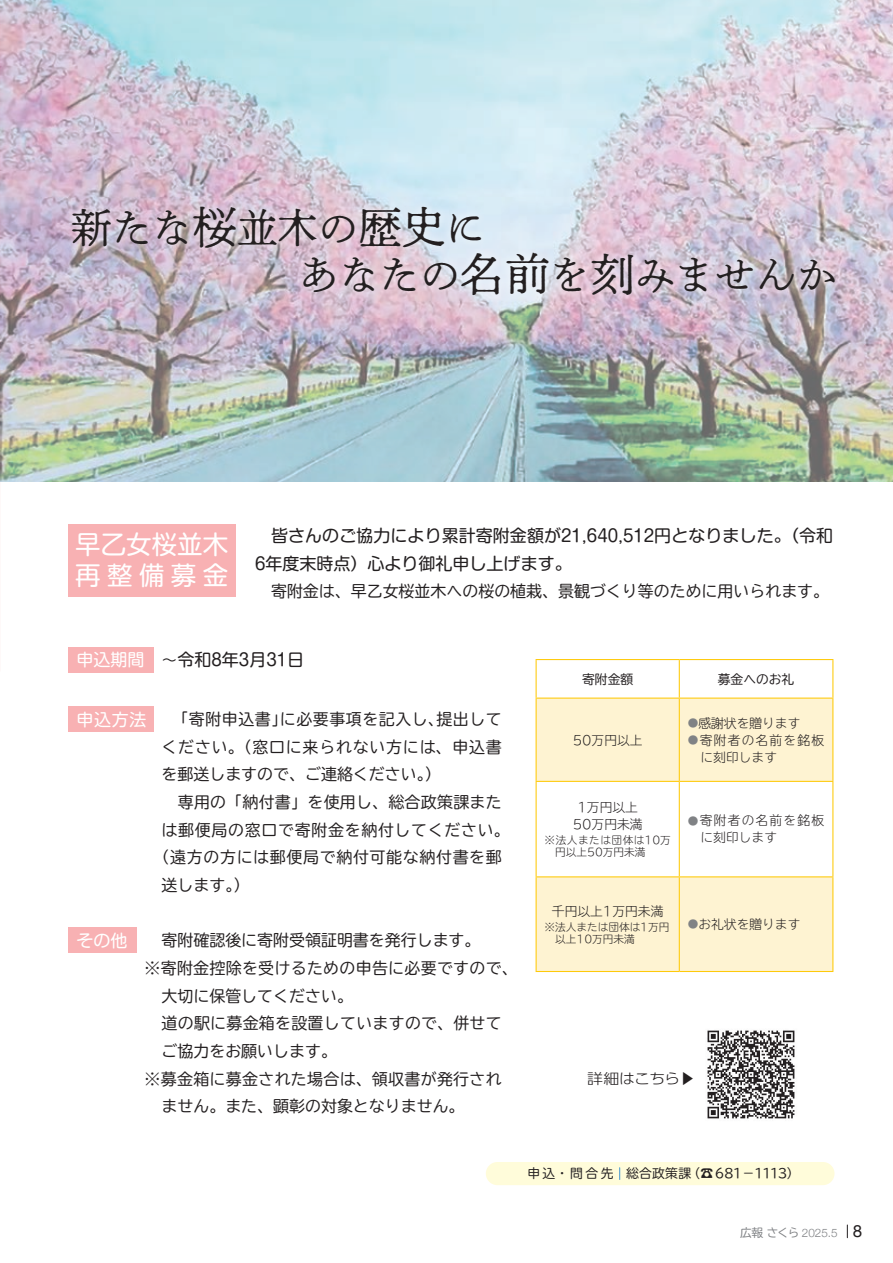
<style>
.page{position:relative;width:893px;height:1263px;background:#fff}
.page>*{position:absolute;margin:0;border:0;box-sizing:border-box;transform-origin:0 0}
.t1{font:40.35px/46.8px "DNP Shuei N Min Std L";color:#231f20}
.t2{font:25.5px/30.8px "Shin M Go Pro";color:#fff}
.t3{font:16.95px/27.6px "Shin M Go Pro";color:#231f20}
.t4{font:16.95px "Shin M Go Pro";color:#fff}
.t5{font:16.95px "Helvetica Neue";color:#231f20}
.t6{font:15.9px "TBUDR Go Std";color:#231f20}
.t7{font:15.9px "TBUDR Go Std";letter-spacing:.02em;color:#231f20}
.t8{font:15.9px "TBUDR Go Std";letter-spacing:.05em;color:#231f20}
.t9{font:15.9px "TBUDR Go Std";letter-spacing:.045em;color:#231f20}
.t10{font:15.9px "TBUDR Go Std";letter-spacing:.04em;color:#231f20}
.t11{font:300 14.4px "UD Shin Go Pr 6 N";letter-spacing:-.05em;color:#231f20;scale:1.11 1}
.t12{font:300 12.75px/17px "TBUDR Go Std Super";color:#231f20;text-align:center}
.t13{font:12.75px "TBUDR Go Std";color:#231f20}
.t14{font:300 12.75px "TBUDR Go Std Super";letter-spacing:.095em;color:#231f20}
.t15{font:300 11.7px "Helvetica Neue";color:#808285}
.t16{font:300 10.65px/11.7px "TBUDR Go Std Super";color:#231f20}
.t17{font:10.65px "Koz Min Pr 6 N";color:#808285}
.s1{font-size:44.7px}
.s2{font-size:43.65px}
.s3{font-family:"TBUDR Go Std";font-size:15.9px}
.s4{font-family:"Shin M Go Pro";font-size:16.95px;color:#fff}
.s5{font-family:"Shin M Go Pro";font-size:16.95px}
.s6{font-family:"TBUDR Go Std";font-weight:400}
</style>
<div class="page">
<img style="left:0;top:0;width:893px;height:481px">
<svg style="left:847px;top:1225px;width:1px;height:13px"></svg>
<svg style="left:537px;top:699px;width:295px;height:272px;fill:#fef3d2"></svg>
<hr style="left:536px;top:659px;width:143px;height:1px;background:#feca0a">
<hr style="left:536px;top:660px;width:1px;height:37px;background:#feca0a">
<hr style="left:679px;top:659px;width:154px;height:1px;background:#feca0a">
<hr style="left:679px;top:660px;width:1px;height:37px;background:#feca0a">
<hr style="left:832px;top:660px;width:1px;height:37px;background:#feca0a">
<hr style="left:536px;top:697px;width:143px;height:2px;background:#feca0a">
<hr style="left:536px;top:699px;width:1px;height:82px;background:#feca0a">
<hr style="left:679px;top:697px;width:154px;height:2px;background:#feca0a">
<hr style="left:679px;top:699px;width:1px;height:82px;background:#feca0a">
<hr style="left:832px;top:699px;width:1px;height:82px;background:#feca0a">
<hr style="left:536px;top:781px;width:143px;height:1px;background:#feca0a">
<hr style="left:536px;top:782px;width:1px;height:94px;background:#feca0a">
<hr style="left:679px;top:781px;width:154px;height:1px;background:#feca0a">
<hr style="left:679px;top:782px;width:1px;height:94px;background:#feca0a">
<hr style="left:832px;top:782px;width:1px;height:94px;background:#feca0a">
<hr style="left:536px;top:876px;width:143px;height:1px;background:#feca0a">
<hr style="left:536px;top:877px;width:1px;height:94px;background:#feca0a">
<hr style="left:679px;top:876px;width:154px;height:1px;background:#feca0a">
<hr style="left:679px;top:877px;width:1px;height:94px;background:#feca0a">
<hr style="left:832px;top:877px;width:1px;height:94px;background:#feca0a">
<hr style="left:536px;top:971px;width:143px;height:1px;background:#feca0a">
<hr style="left:679px;top:971px;width:154px;height:1px;background:#feca0a">
<div style="left:68px;top:524px;width:167px;height:72px;background:#f8b1b3"></div>
<svg style="left:64px;top:198px;width:779px;height:106px;background:#d5cad7"></svg>
<div style="left:68px;top:647px;width:85px;height:25px;background:#f8b1b3"></div>
<div style="left:68px;top:927px;width:68px;height:26px;background:#f8b1b3"></div>
<img style="left:707px;top:1030px;width:88px;height:89px">
<div style="left:486px;top:1162px;width:348px;height:23px;background:#fffcda;border-radius:12px"></div>
<div style="left:68px;top:706px;width:85px;height:26px;background:#f8b1b3"></div>
<h1 class="t1" style="left:299px;top:203px;width:539px;text-indent:-227px">新たな<span class="s1">桜</span>並木の<span class="s2">歴史</span>に<br>あなたの<span class="s1">名前</span>を<span class="s1">刻</span>みませんか</h1>
<h2 class="t2" style="left:75px;top:526px;width:155px">早乙女桜並木再整備募金</h2>
<p class="t3" style="left:255px;top:520px;width:580px;text-indent:16px">皆さんのご協力により累計寄附金額が21,640,512円となりました。（令和<br>6年度末時点）心より御礼申し上げます。</p>
<p class="t6" style="left:255px;top:578px;width:576px">　寄附金は、早乙女桜並木への桜の植栽、景観づくり等のために用いられます。</p>
<p class="t4" style="left:77px;top:646px;width:70px">申込期間</p>
<p class="t3" style="left:162px;top:644px;width:144px"><span class="s3">～</span>令和8年3月31日</p>
<p class="t7" style="left:77px;top:706px;width:212px"><span class="s4">申込方法</span><span class="s5">　　</span>「寄附申込書」</p>
<p class="t8" style="left:162px;top:734px;width:342px">ください。（窓口に来られない方には、申込書</p>
<p class="t6" style="left:162px;top:761px;width:281px">を郵送しますので、ご連絡ください (。</p>
<p class="t7" style="left:162px;top:789px;width:342px">　専用の「納付書」を使用し、総合政策課また</p>
<p class="t9" style="left:162px;top:817px;width:350px">は郵便局の窓口で寄附金を納付してください。</p>
<p class="t10" style="left:154px;top:844px;width:350px">（遠方の方には郵便局で納付可能な納付書を郵</p>
<p class="t7" style="left:162px;top:872px;width:89px">送します (。</p>
<p class="t7" style="left:280px;top:706px;width:165px">に必要事項を記入し、</p>
<p class="t7" style="left:436px;top:706px;width:67px">提出して</p>
<p class="t6" style="left:77px;top:927px;width:405px"><span class="s4">その他</span><span class="s5">　　</span>寄附確認後に寄附受領証明書を発行します。</p>
<p class="t7" style="left:145px;top:955px;width:375px">※寄附金控除を受けるための申告に必要ですので、</p>
<p class="t6" style="left:162px;top:983px;width:193px">大切に保管してください。</p>
<p class="t7" style="left:162px;top:1010px;width:342px">道の駅に募金箱を設置していますので、併せて</p>
<p class="t6" style="left:162px;top:1038px;width:177px">ご協力をお願いします。</p>
<p class="t7" style="left:145px;top:1065px;width:359px">※募金箱に募金された場合は、領収書が発行され</p>
<p class="t6" style="left:162px;top:1093px;width:304px">ません。また、顕彰の対象となりません。</p>
<p class="t13" style="left:582px;top:668px;width:53px">寄附金額</p>
<p class="t12" style="left:573px;top:731px;width:71px">50万円以上</p>
<p class="t12" style="left:573px;top:798px;width:71px">1万円以上<br>50万円未満</p>
<p class="t16" style="left:555px;top:834px;width:117px;text-indent:-11px">※法人または団体は10万円以上50万円未満</p>
<p class="t13" style="left:718px;top:668px;width:78px">募金へのお礼</p>
<p class="t12" style="left:698px;top:714px;width:104px">感謝状を贈ります</p>
<p class="t17" style="left:688px;top:717px;width:12px">●</p>
<p class="t14" style="left:700px;top:729px;width:126px">寄附者の名前を銘板</p>
<p class="t17" style="left:688px;top:734px;width:12px">●</p>
<p class="t12" style="left:700px;top:748px;width:78px">に刻印します</p>
<p class="t14" style="left:700px;top:810px;width:126px">寄附者の名前を銘板</p>
<p class="t17" style="left:688px;top:815px;width:12px">●</p>
<p class="t12" style="left:700px;top:829px;width:78px">に刻印します</p>
<p class="t12" style="left:552px;top:902px;width:113px">千円以上1万円未満</p>
<p class="t16" style="left:545px;top:921px;width:126px">※法人または団体は1万円　以上10万円未満</p>
<p class="t12" style="left:698px;top:915px;width:104px">お礼状を贈ります</p>
<p class="t17" style="left:688px;top:918px;width:12px">●</p>
<p class="t11" style="left:587px;top:1067px;width:99px">詳細はこちら▶</p>
<p class="t13" style="left:527px;top:1163px;width:88px">申込・問合先</p>
<p class="t13" style="left:626px;top:1163px;width:66px">総合政策課</p>
<p class="t13" style="left:688px;top:1163px;width:113px">)☎681−1113(</p>
<p class="t15" style="left:740px;top:1223px;width:99px"><span class="s6">広報さくら</span> 2025.5</p>
<p class="t5" style="left:853px;top:1219px;width:11px">8</p>
</div>
